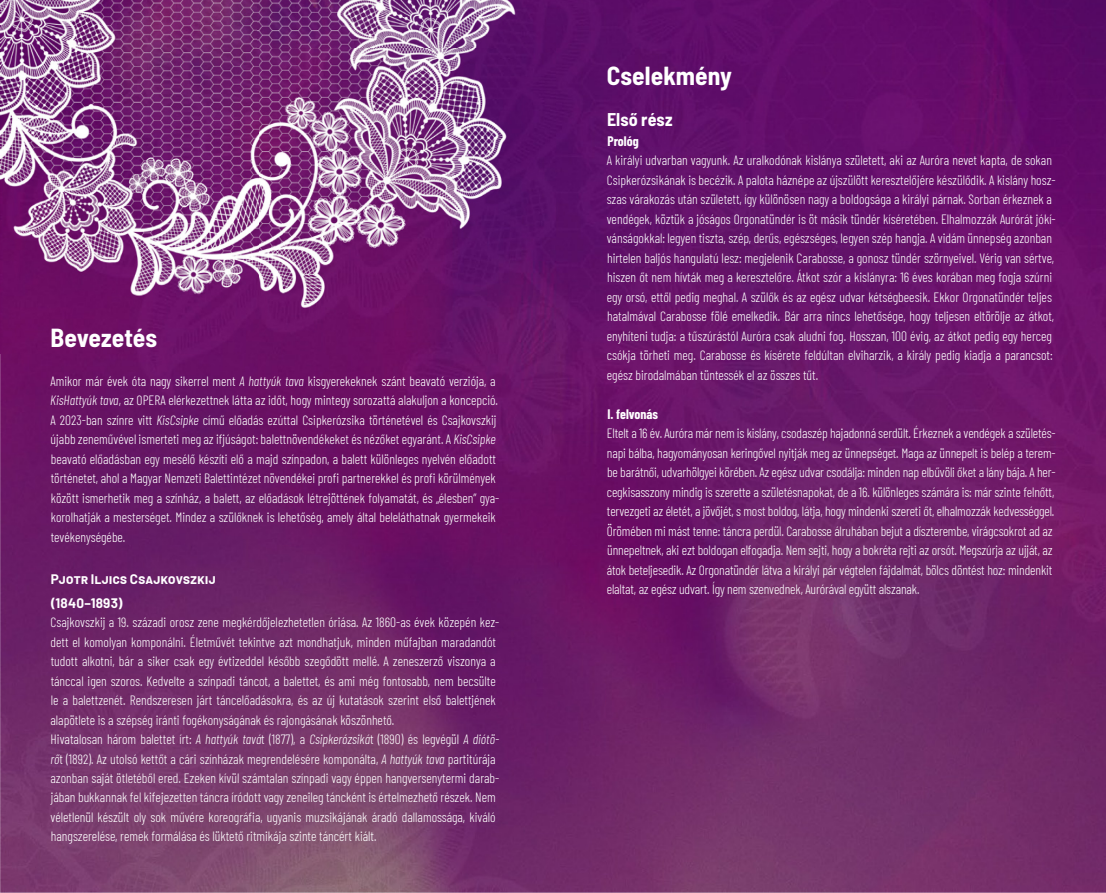
<style>
.page{position:relative;width:1106px;height:893px;background:#fff}
.page>*{position:absolute;margin:0;border:0;box-sizing:border-box;transform-origin:0 0}
.t1{font:700 semi-condensed 25.5px "Barlow";color:#fff}
.t2{font:700 semi-condensed 18px "Barlow";letter-spacing:.005em;color:#fff}
.t3{font:300 13.5px/19.5px "Barlow Condensed";color:#fff}
.t4{font:700 13.5px/23.2px "Barlow";letter-spacing:.025em;color:#fff}
.t5{font:700 13.5px "Barlow Condensed";color:#fff}
.s1{font-style:italic}
</style>
<div class="page">
<img style="left:0;top:0;width:1106px;height:893px">
<img style="left:0;top:0;width:567px;height:353px">
<h1 class="t1" style="left:51px;top:319px;width:108px">Bevezetés</h1>
<p class="t3" style="left:50px;top:370px;width:450px">Amikor már évek óta nagy sikerrel ment <span class="s1">A hattyúk tava</span> kisgyerekeknek szánt beavató verziója, a <span class="s1">KisHattyúk tava</span>, az OPERA elérkezettnek látta az időt, hogy mintegy sorozattá alakuljon a koncepció.<br>A 2023-ban színre vitt <span class="s1">KisCsipke</span> című előadás ezúttal Csipkerózsika történetével és Csajkovszkij újabb zeneművével ismerteti meg az ifjúságot: balettnövendékeket és nézőket egyaránt. A <span class="s1">KisCsipke </span>beavató előadásban egy mesélő készíti elő a majd színpadon, a balett különleges nyelvén előadott történetet, ahol a Magyar Nemzeti Balettintézet növendékei profi partnerekkel és profi körülmények között ismerhetik meg a színház, a balett, az előadások létrejöttének folyamatát, és „élesben” gya&shy;korolhatják a mesterséget. Mindez a szülőknek is lehetőség, amely által beleláthatnak gyermekeik tevékenységébe.</p>
<p class="t4" style="left:51px;top:567px;width:166px">Pjotr Iljics Csajkovszkij (1840–1893)</p>
<p class="t3" style="left:50px;top:611px;width:450px">Csajkovszkij a 19. századi orosz zene megkérdőjelezhetetlen óriása. Az 1860-as évek közepén kez&shy;dett el komolyan komponálni. Életművét tekintve azt mondhatjuk, minden műfajban maradandót tudott alkotni, bár a siker csak egy évtizeddel később szegődött mellé. A zeneszerző viszonya a tánccal igen szoros. Kedvelte a színpadi táncot, a balettet, és ami még fontosabb, nem becsülte le a balettzenét. Rendszeresen járt táncelőadásokra, és az új kutatások szerint első balettjének alapötlete is a szépség iránti fogékonyságának és rajongásának köszönhető.<br>Hivatalosan három balettet írt: <span class="s1">A hattyúk tavá</span>t (1877), a <span class="s1">Csipkerózsiká</span>t (1890) és legvégül <span class="s1">A diótö&shy;rő</span>t (1892). Az utolsó kettőt a cári színházak megrendelésére komponálta, <span class="s1">A hattyúk tava</span> partitúrája azonban saját ötletéből ered. Ezeken kívül számtalan színpadi vagy éppen hangversenytermi darab&shy;jában bukkannak fel kifejezetten táncra íródott vagy zeneileg táncként is értelmezhető részek. Nem véletlenül készült oly sok művére koreográfia, ugyanis muzsikájának áradó dallamossága, kiváló hangszerelése, remek formálása és lüktető ritmikája szinte táncért kiált.</p>
<h1 class="t1" style="left:606px;top:57px;width:127px">Cselekmény</h1>
<h2 class="t2" style="left:607px;top:107px;width:67px">Első rész</h2>
<p class="t5" style="left:607px;top:131px;width:33px">Prológ</p>
<p class="t3" style="left:606px;top:150px;width:450px">A királyi udvarban vagyunk. Az uralkodónak kislánya született, aki az Auróra nevet kapta, de sokan Csipkerózsikának is becézik. A palota háznépe az újszülött keresztelőjére készülődik. A kislány hos - szas várakozás után született, így különösen nagy a boldogsága a királyi párnak. Sorban érkeznek a vendégek, köztük a jóságos Orgonatündér is öt másik tündér kíséretében. Elhalmozzák Aurórát jókí&shy;vánságokkal: legyen tiszta, szép, derűs, egészséges, legyen szép hangja. A vidám ünnepség azonban hirtelen baljós hangulatú lesz: megjelenik Carabosse, a gonosz tündér szörnyeivel. Vérig van sértve, hiszen őt nem hívták meg a keresztelőre. Átkot szór a kislányra: 16 éves korában meg fogja szúrni egy orsó, ettől pedig meghal. A szülők és az egész udvar kétségbeesik. Ekkor Orgonatündér teljes hatalmával Carabosse fölé emelkedik. Bár arra nincs lehetősége, hogy teljesen eltörölje az átkot, enyhíteni tudja: a tűszúrástól Auróra csak aludni fog. Hosszan, 100 évig, az átkot pedig egy herceg csókja törheti meg. Carabosse és kísérete feldúltan elviharzik, a király pedig kiadja a parancsot: egész birodalmában tüntessék el az összes tűt.</p>
<p class="t5" style="left:607px;top:404px;width:52px">I. felvonás</p>
<p class="t3" style="left:607px;top:422px;width:450px">Eltelt a 16 év. Auróra már nem is kislány, csodaszép hajadonná serdült. Érkeznek a vendégek a születés&shy;napi bálba, hagyományosan keringővel nyitják meg az ünnepséget. Maga az ünnepelt is belép a terem&shy;be barátnői, udvarhölgyei körében. Az egész udvar csodálja: minden nap elbűvöli őket a lány bája. A her&shy;cegkisasszony mindig is szerette a születésnapokat, de a 16. különleges számára is: már szinte felnőtt, tervezgeti az életét, a jövőjét, s most boldog, látja, hogy mindenki szereti őt, elhalmozzák kedvességgel.<br>Örömében mi mást tenne: táncra perdül. Carabosse álruhában bejut a díszterembe, virágcsokrot ad az ünnepeltnek, aki ezt boldogan elfogadja. Nem sejti, hogy a bokréta rejti az orsót. Megszúrja az ujját, az átok beteljesedik. Az Orgonatündér látva a királyi pár végtelen fájdalmát, bölcs döntést hoz: mindenkit elaltat, az egész udvart. Így nem szenvednek, Aurórával együtt alszanak.</p>
</div>
